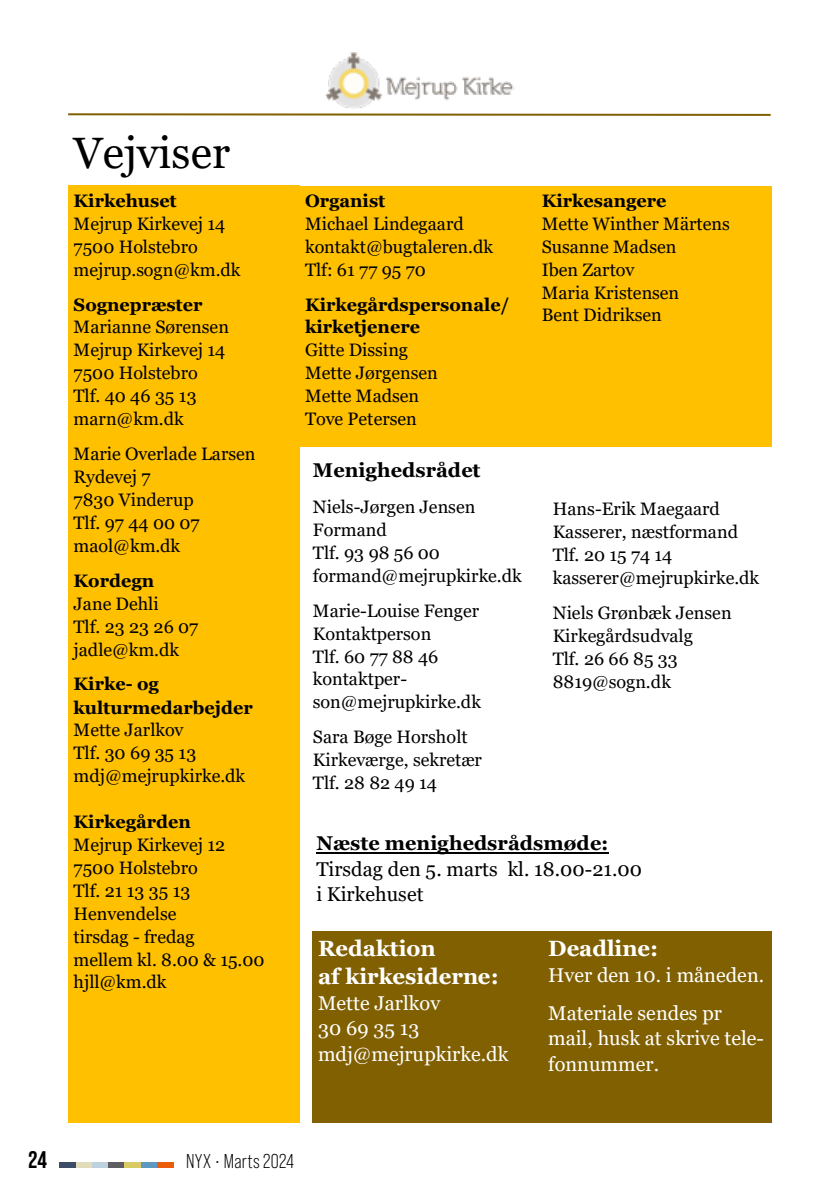
<style>
.page{position:relative;width:840px;height:1191px;background:#fff}
.page>*{position:absolute;margin:0;border:0;box-sizing:border-box;transform-origin:0 0}
.t1{font:44px "Georgia";color:#000}
.t2{font:700 24px "Bebas Neue Pro";color:#000}
.t3{font:700 22px/28px "Georgia";color:#fff}
.t4{font:20px/25.6px "Georgia";color:#fff}
.t5{font:20px/25.4px "Georgia";color:#000}
.t6{font:700 20px "Georgia";color:#000}
.t7{font:20px "Bebas Neue Pro";letter-spacing:.015em;color:#000}
.t8{font:18px/23px "Georgia";color:#000}
.t9{font:700 18px/23px "Georgia";color:#000}
</style>
<div class="page">
<div style="left:60px;top:1162px;width:16px;height:6px;background:#3b4b68"></div>
<div style="left:76px;top:1162px;width:16px;height:6px;background:#e3dcba"></div>
<div style="left:92px;top:1162px;width:16px;height:6px;background:#bed1de"></div>
<div style="left:108px;top:1162px;width:17px;height:6px;background:#5d5d62"></div>
<div style="left:125px;top:1162px;width:16px;height:6px;background:#d9ca65"></div>
<div style="left:141px;top:1162px;width:16px;height:6px;background:#5d98c0"></div>
<div style="left:157px;top:1162px;width:16px;height:6px;background:#eb5d0b"></div>
<img style="left:325px;top:52px;width:189px;height:56px">
<svg style="left:68px;top:113px;width:703px;height:3px;background:#a99454"></svg>
<div style="left:68px;top:186px;width:231px;height:937px;background:#ffc000"></div>
<div style="left:299px;top:186px;width:472px;height:260px;background:#ffc000"></div>
<hr style="left:316px;top:852px;width:292px;height:1px;background:#000">
<div style="left:312px;top:931px;width:459px;height:192px;background:#806000"></div>
<h1 class="t1" style="left:74px;top:126px;width:158px">Vejviser</h1>
<p class="t9" style="left:74px;top:189px;width:105px">Kirkehuset</p>
<p class="t8" style="left:74px;top:212px;width:168px">Mejrup Kirkevej 14<br>7500 Holstebro mejrup.sogn@km.dk</p>
<p class="t9" style="left:74px;top:293px;width:130px">Sognepræster</p>
<p class="t8" style="left:74px;top:316px;width:157px">Marianne Sørensen<br>Mejrup Kirkevej 14<br>7500 Holstebro<br>Tlf. 40 46 35 13 marn@km.dk</p>
<p class="t8" style="left:74px;top:443px;width:183px">Marie Overlade Larsen<br>Rydevej 7<br>7830 Vinderup<br>Tlf. 97 44 00 07 maol@km.dk</p>
<p class="t9" style="left:74px;top:569px;width:82px">Kordegn</p>
<p class="t8" style="left:74px;top:592px;width:126px">Jane Dehli<br>Tlf. 23 23 26 07 jadle@km.dk</p>
<p class="t9" style="left:74px;top:673px;width:180px">Kirke- og kulturmedarbejder</p>
<p class="t8" style="left:74px;top:719px;width:173px">Mette Jarlkov<br>Tlf. 30 69 35 13 mdj@mejrupkirke.dk</p>
<p class="t9" style="left:74px;top:810px;width:119px">Kirkegården</p>
<p class="t8" style="left:74px;top:834px;width:192px">Mejrup Kirkevej 12<br>7500 Holstebro<br>Tlf. 21 13 35 13<br>Henvendelse<br>tirsdag - fredag<br>mellem kl. 8.00 &amp; 15.00 hjll@km.dk</p>
<p class="t9" style="left:305px;top:189px;width:82px">Organist</p>
<p class="t8" style="left:305px;top:212px;width:189px">Michael Lindegaard kontakt@bugtaleren.dk<br>Tlf: 61 77 95 70</p>
<p class="t9" style="left:305px;top:293px;width:205px">Kirkegårdspersonale/ kirketjenere</p>
<p class="t8" style="left:305px;top:339px;width:134px">Gitte Dissing<br>Mette Jørgensen<br>Mette Madsen<br>Tove Petersen</p>
<p class="t6" style="left:313px;top:457px;width:169px">Menighedsrådet</p>
<p class="t8" style="left:313px;top:495px;width:210px">Niels-Jørgen Jensen<br>Formand<br>Tlf. 93 98 56 00 formand@mejrupkirke.dk</p>
<p class="t8" style="left:313px;top:599px;width:170px">Marie-Louise Fenger<br>Kontaktperson<br>Tlf. 60 77 88 46 kontaktper&shy;son@mejrupkirke.dk</p>
<p class="t8" style="left:313px;top:726px;width:170px">Sara Bøge Horsholt<br>Kirkeværge, sekretær<br>Tlf. 28 82 49 14</p>
<p class="t9" style="left:541px;top:189px;width:126px">Kirkesangere</p>
<p class="t8" style="left:541px;top:212px;width:189px">Mette Winther Märtens<br>Susanne Madsen<br>Iben Zartov<br>Maria Kristensen<br>Bent Didriksen</p>
<p class="t8" style="left:552px;top:498px;width:208px">Hans-Erik Maegaard<br>Kasserer, næstformand<br>Tlf. 20 15 74 14 kasserer@mejrupkirke.dk</p>
<p class="t8" style="left:552px;top:601px;width:180px">Niels Grønbæk Jensen<br>Kirkegårdsudvalg<br>Tlf. 26 66 85 33<br>8819@sogn.dk</p>
<p class="t6" style="left:316px;top:830px;width:293px">Næste menighedsrådsmøde:</p>
<p class="t5" style="left:316px;top:856px;width:327px">Tirsdag den 5. marts kl. 18.00-21.00 i Kirkehuset</p>
<p class="t3" style="left:318px;top:934px;width:182px">Redaktion<br>af kirkesiderne:</p>
<p class="t4" style="left:318px;top:990px;width:192px">Mette Jarlkov<br>30 69 35 13 mdj@mejrupkirke.dk</p>
<p class="t3" style="left:548px;top:934px;width:112px">Deadline:</p>
<p class="t4" style="left:548px;top:957px;width:217px;line-height:37.4px">Hver den 10. i måneden.<br>Materiale sendes pr</p>
<p class="t4" style="left:548px;top:1026px;width:217px">mail, husk at skrive tele&shy;fonnummer.</p>
<h2 class="t2" style="left:28px;top:1146px;width:20px">24</h2>
<p class="t7" style="left:186px;top:1150px;width:109px">NYX • Marts 2024</p>
</div>
